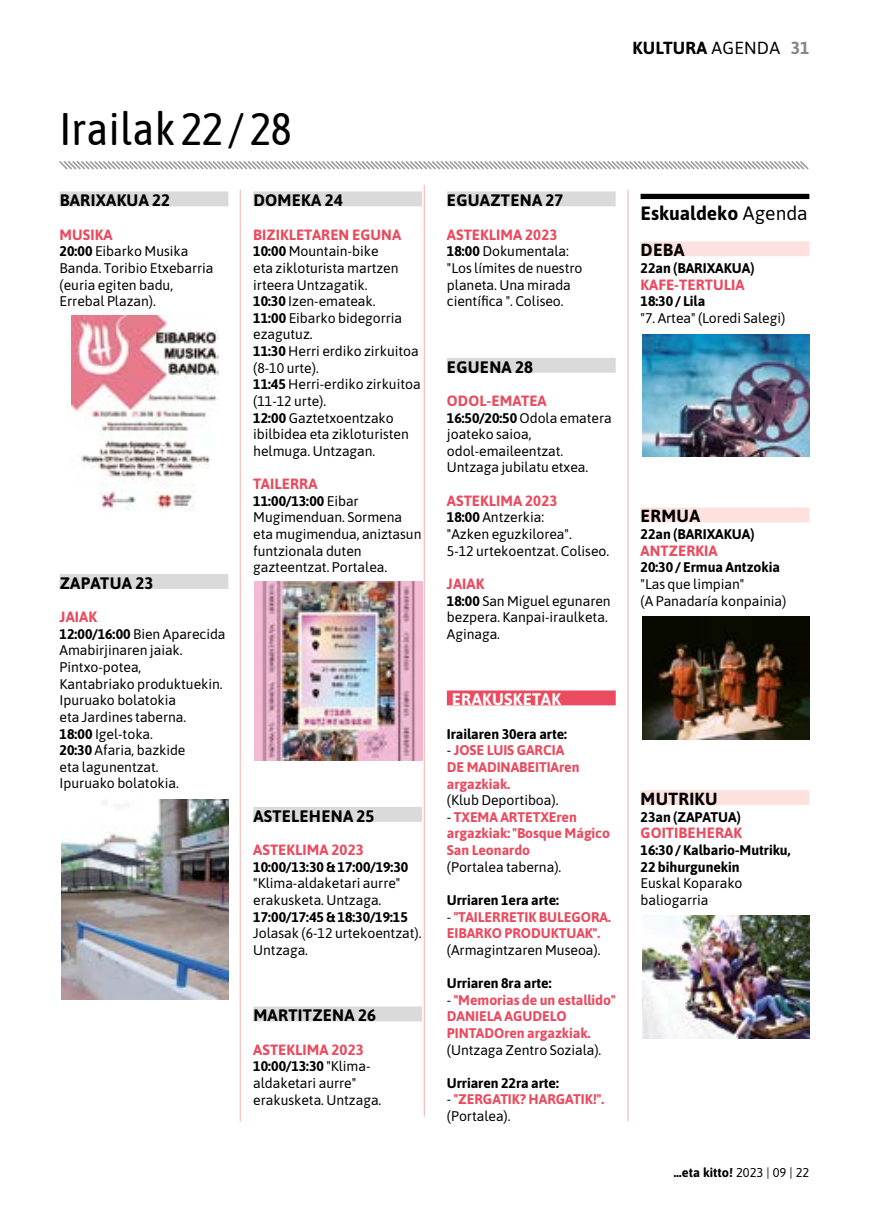
<style>
.page{position:relative;width:869px;height:1216px;background:#fff}
.page>*{position:absolute;margin:0;border:0;box-sizing:border-box;transform-origin:0 0}
.t1{font:45.5px "Asap Condensed";color:#000}
.t2{font:700 19.25px "Asap";color:#000}
.t3{font:700 17.5px "Asap";letter-spacing:.015em;color:#000}
.t4{font:700 16.62px "Asap";letter-spacing:.015em;color:#000}
.t5{font:700 16.62px "Asap";letter-spacing:.015em;color:#fff}
.t6{font:700 14.88px "Asap";letter-spacing:.005em;color:#ea4b5e}
.t7{font:14px/16.6px "Asap";letter-spacing:-.005em;color:#000}
.t8{font:700 14px/16.6px "Asap";letter-spacing:-.005em;color:#000}
.t9{font:700 14px/16.6px "Asap";letter-spacing:-.005em;color:#ea4b5e}
.t10{font:700 12.78px "Asap";color:#000}
.s1{font-weight:700}
.s2{font-weight:400}
.s3{color:#878787}
.s4{font-weight:400;color:#000}
</style>
<div class="page">
<svg style="left:59px;top:161px;width:750px;height:9px"></svg>
<div style="left:60px;top:191px;width:168px;height:15px;background:#dadada"></div>
<div style="left:60px;top:574px;width:168px;height:15px;background:#dadada"></div>
<div style="left:253px;top:191px;width:169px;height:15px;background:#dadada"></div>
<div style="left:253px;top:807px;width:169px;height:14px;background:#dadada"></div>
<div style="left:253px;top:1006px;width:169px;height:15px;background:#dadada"></div>
<div style="left:446px;top:191px;width:169px;height:15px;background:#dadada"></div>
<div style="left:446px;top:358px;width:169px;height:15px;background:#dadada"></div>
<div style="left:446px;top:690px;width:169px;height:15px;background:#ea4b5e"></div>
<div style="left:640px;top:194px;width:169px;height:5px;background:#000"></div>
<div style="left:640px;top:241px;width:169px;height:15px;background:#fce1df"></div>
<div style="left:640px;top:507px;width:169px;height:15px;background:#fce1df"></div>
<div style="left:640px;top:790px;width:169px;height:15px;background:#fce1df"></div>
<hr style="left:240px;top:190px;width:1px;height:931px;background:#f6afac">
<hr style="left:423px;top:185px;width:1px;height:931px;background:#f6afac">
<hr style="left:627px;top:190px;width:1px;height:931px;background:#f6afac">
<img style="left:71px;top:315px;width:147px;height:196px">
<img style="left:61px;top:799px;width:167px;height:200px">
<img style="left:255px;top:581px;width:167px;height:179px">
<img style="left:642px;top:334px;width:167px;height:123px">
<img style="left:642px;top:616px;width:167px;height:123px">
<img style="left:642px;top:915px;width:167px;height:123px">
<h1 class="t1" style="left:59px;top:99px;width:234px">Irailak 22 / 28</h1>
<p class="t4" style="left:60px;top:189px;width:112px">BARIXAKUA 22</p>
<p class="t6" style="left:60px;top:224px;width:54px">MUSIKA</p>
<p class="t7" style="left:60px;top:242px;width:155px"><span class="s1">20:00</span> Eibarko Musika<br>Banda. Toribio Etxebarria (euria egiten badu,<br>Errebal Plazan).</p>
<p class="t4" style="left:60px;top:571px;width:95px">ZAPATUA 23</p>
<p class="t6" style="left:60px;top:606px;width:39px">JAIAK</p>
<p class="t7" style="left:60px;top:625px;width:167px"><span class="s1">12:00/16:00</span> Bien Aparecida<br>Amabirjinaren jaiak.<br>Pintxo-potea,<br>Kantabriako produktuekin.<br>Ipuruako bolatokia<br>eta Jardines taberna.<br><span class="s1">18:00</span> Igel-toka.<br><span class="s1">20:30</span> Afaria, bazkide<br>eta lagunentzat.<br>Ipuruako bolatokia.</p>
<p class="t4" style="left:253px;top:189px;width:91px">DOMEKA 24</p>
<p class="t6" style="left:253px;top:224px;width:149px">BIZIKLETAREN EGUNA</p>
<p class="t7" style="left:253px;top:242px;width:169px"><span class="s1">10:00</span> Mountain-bike<br>eta zikloturista martzen irteera Untzagatik.<br><span class="s1">10:30</span> Izen-emateak.<br><span class="s1">11:00</span> Eibarko bidegorria ezagutuz.<br><span class="s1">11:30</span> Herri erdiko zirkuitoa (8-10 urte).<br><span class="s1">11:45</span> Herri-erdiko zirkuitoa (11-12 urte).<br><span class="s1">12:00</span> Gaztetxoentzako ibilbidea eta zikloturisten helmuga. Untzagan.</p>
<p class="t6" style="left:253px;top:473px;width:66px">TAILERRA</p>
<p class="t7" style="left:253px;top:492px;width:170px"><span class="s1">11:00/13:00</span> Eibar<br>Mugimenduan. Sormena eta mugimendua, aniztasun funtzionala duten gazteentzat. Portalea.</p>
<p class="t4" style="left:253px;top:804px;width:123px">ASTELEHENA 25</p>
<p class="t6" style="left:253px;top:839px;width:112px">ASTEKLIMA 2023</p>
<p class="t8" style="left:253px;top:857px;width:156px">10:00/13:30 &amp; 17:00/19:30</p>
<p class="t7" style="left:253px;top:874px;width:149px">"Klima-aldaketari aurre" erakusketa. Untzaga.</p>
<p class="t8" style="left:253px;top:907px;width:156px">17:00/17:45 &amp; 18:30/19:15</p>
<p class="t7" style="left:253px;top:924px;width:170px">Jolasak (6-12 urtekoentzat).<br>Untzaga.</p>
<p class="t4" style="left:253px;top:1003px;width:124px">MARTITZENA 26</p>
<p class="t6" style="left:253px;top:1038px;width:112px">ASTEKLIMA 2023</p>
<p class="t7" style="left:253px;top:1057px;width:130px"><span class="s1">10:00/13:30</span> "Klima&shy;aldaketari aurre" erakusketa. Untzaga.</p>
<p class="t3" style="left:632px;top:36px;width:178px">KULTURA <span class="s2">AGENDA</span> <span class="s3">31</span></p>
<p class="t4" style="left:447px;top:189px;width:118px">EGUAZTENA 27</p>
<p class="t6" style="left:446px;top:224px;width:112px">ASTEKLIMA 2023</p>
<p class="t7" style="left:446px;top:242px;width:137px"><span class="s1">18:00</span> Dokumentala: "Los límites de nuestro planeta. Una mirada científica ". Coliseo.</p>
<p class="t4" style="left:447px;top:355px;width:87px">EGUENA 28</p>
<p class="t6" style="left:446px;top:390px;width:101px">ODOL-EMATEA</p>
<p class="t7" style="left:446px;top:408px;width:166px"><span class="s1">16:50/20:50</span> Odola ematera joateko saioa, odol-emaileentzat.<br>Untzaga jubilatu etxea.</p>
<p class="t6" style="left:446px;top:490px;width:112px">ASTEKLIMA 2023</p>
<p class="t7" style="left:446px;top:508px;width:164px"><span class="s1">18:00</span> Antzerkia:<br>"Azken eguzkilorea".<br>5-12 urtekoentzat. Coliseo.</p>
<p class="t6" style="left:446px;top:573px;width:39px">JAIAK</p>
<p class="t7" style="left:446px;top:591px;width:165px"><span class="s1">18:00</span> San Miguel egunaren bezpera. Kanpai-iraulketa.<br>Aginaga.</p>
<p class="t5" style="left:452px;top:687px;width:110px">ERAKUSKETAK</p>
<p class="t8" style="left:446px;top:724px;width:122px">Irailaren 30era arte:</p>
<p class="t9" style="left:446px;top:741px;width:134px"><span class="s4">-</span> JOSE LUIS GARCIA<br>DE MADINABEITIAren argazkiak.</p>
<p class="t7" style="left:446px;top:791px;width:113px">(Klub Deportiboa).</p>
<p class="t9" style="left:446px;top:807px;width:164px"><span class="s4">-</span> TXEMA ARTETXEren argazkiak: "Bosque Mágico<br>San Leonardo</p>
<p class="t7" style="left:446px;top:857px;width:116px">(Portalea taberna).</p>
<p class="t8" style="left:446px;top:891px;width:113px">Urriaren 1era arte:</p>
<p class="t9" style="left:446px;top:907px;width:165px"><span class="s4">-</span> "TAILERRETIK BULEGORA.<br>EIBARKO PRODUKTUAK".</p>
<p class="t7" style="left:446px;top:940px;width:155px">(Armagintzaren Museoa).</p>
<p class="t8" style="left:446px;top:974px;width:106px">Urriaren 8ra arte:</p>
<p class="t9" style="left:446px;top:990px;width:170px"><span class="s4">-</span> "Memorias de un estallido"<br>DANIELA AGUDELO<br>PINTADOren argazkiak.</p>
<p class="t7" style="left:446px;top:1040px;width:156px">(Untzaga Zentro Soziala).</p>
<p class="t8" style="left:446px;top:1073px;width:113px">Urriaren 22ra arte:</p>
<p class="t9" style="left:446px;top:1090px;width:159px"><span class="s4">-</span> "ZERGATIK? HARGATIK!". <span class="s4">(Portalea).</span></p>
<h2 class="t2" style="left:640px;top:200px;width:169px">Eskualdeko <span class="s2">Agenda</span></h2>
<p class="t3" style="left:640px;top:238px;width:45px">DEBA</p>
<p class="t8" style="left:640px;top:259px;width:115px">22an (BARIXAKUA)</p>
<p class="t6" style="left:640px;top:274px;width:105px">KAFE-TERTULIA</p>
<p class="t8" style="left:640px;top:292px;width:66px">18:30 / Lila</p>
<p class="t7" style="left:640px;top:309px;width:146px">"7. Artea" (Loredi Salegi)</p>
<p class="t3" style="left:640px;top:504px;width:61px">ERMUA</p>
<p class="t8" style="left:640px;top:525px;width:115px">22an (BARIXAKUA)</p>
<p class="t6" style="left:640px;top:540px;width:79px">ANTZERKIA</p>
<p class="t8" style="left:640px;top:558px;width:141px">20:30 / Ermua Antzokia</p>
<p class="t7" style="left:640px;top:575px;width:147px">"Las que limpian"<br>(A Panadaría konpainia)</p>
<p class="t3" style="left:640px;top:786px;width:78px">MUTRIKU</p>
<p class="t8" style="left:640px;top:807px;width:102px">23an (ZAPATUA)</p>
<p class="t6" style="left:640px;top:822px;width:103px">GOITIBEHERAK</p>
<p class="t8" style="left:640px;top:841px;width:151px">16:30 / Kalbario-Mutriku,<br>22 bihurgunekin</p>
<p class="t7" style="left:640px;top:874px;width:103px">Euskal Koparako baliogarria</p>
<p class="t10" style="left:673px;top:1162px;width:137px">…eta kitto! <span class="s2">2023 | 09 | 22</span></p>
</div>
